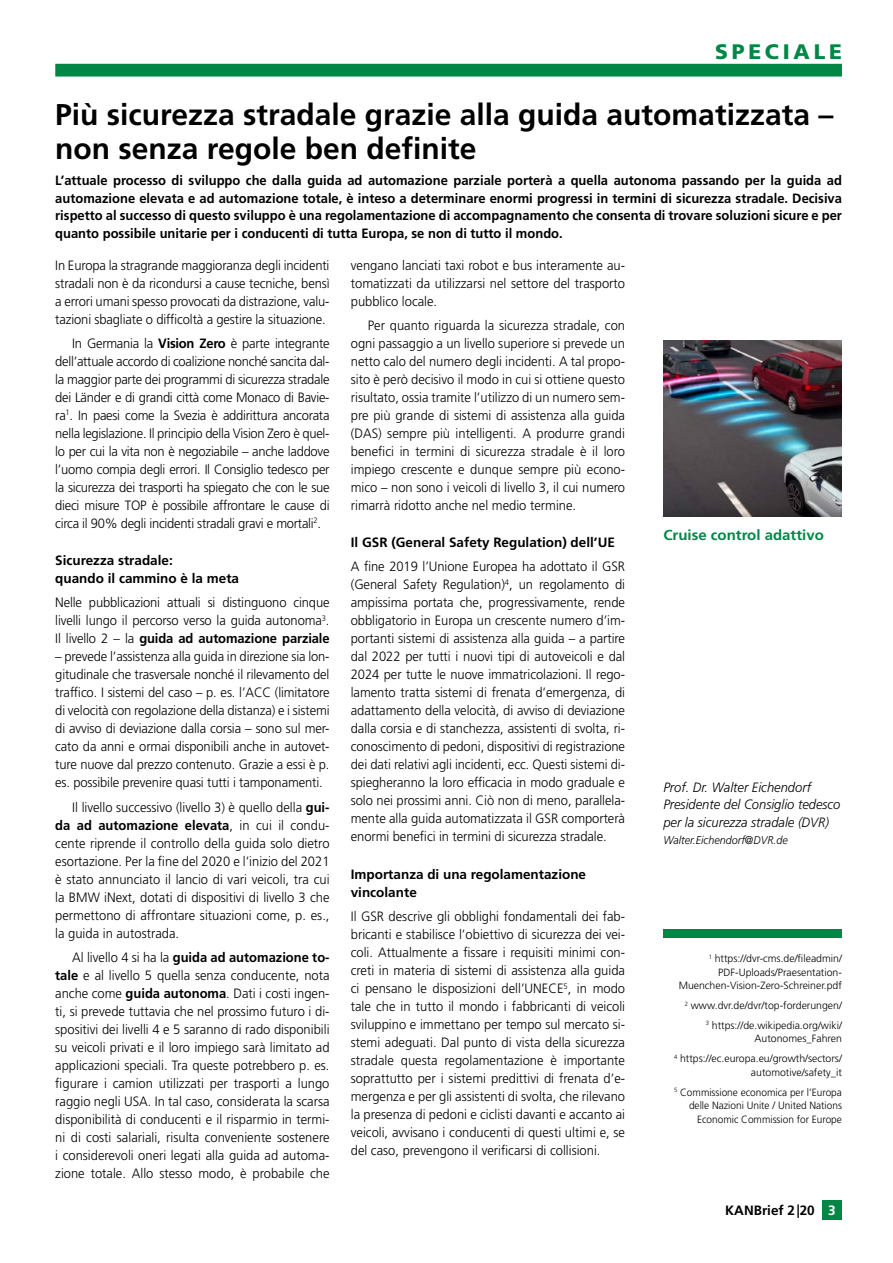
<style>
.page{position:relative;width:893px;height:1263px;background:#fff}
.page>*{position:absolute;margin:0;border:0;box-sizing:border-box;transform-origin:0 0}
.t1{font:700 30px/34.5px "Frutiger LT Std";color:#000}
.t2{font:900 21px "Frutiger";letter-spacing:.18em;color:#008745}
.t3{font:700 14.4px "Frutiger LT Std";color:#008745;scale:1.04 1}
.t4{font:300 13.5px/18px "Frutiger LT Std";letter-spacing:-.005em;color:#000;text-align:justify;scale:.96 1}
.t5{font:700 13.5px/17.7px "Frutiger";color:#000;text-align:justify;scale:.96 1}
.t6{font:700 13.5px/18px "Frutiger LT Std";color:#000}
.t7{font:italic 300 13.5px/17.5px "Frutiger LT Std";color:#000;scale:.96 1}
.t8{font:700 13.5px "Frutiger CE";color:#000}
.t9{font:700 13.5px "Frutiger";color:#fff}
.t10{font:italic 300 11.25px "Frutiger LT Std";color:#000;scale:.96 1}
.t11{font:300 10.5px/13.5px "Frutiger LT Std";color:#000;text-align:right}
.t12{font:300 10.5px/13.5px "Frutiger LT Std";color:#000;text-align:right;scale:.96 1}
.s1{font-family:"Frutiger";font-weight:700}
.s2{font-family:"Frutiger LT Std";font-weight:300}
</style>
<div class="page">
<div style="left:663px;top:930px;width:179px;height:8px;background:#008745"></div>
<img style="left:663px;top:340px;width:179px;height:177px">
<div style="left:55px;top:64px;width:787px;height:13px;background:#008745"></div>
<div style="left:822px;top:1199px;width:20px;height:20px;background:#008745"></div>
<h2 class="t2" style="left:715px;top:39px;width:128px">SPECIALE</h2>
<h1 class="t1" style="left:55px;top:97px;width:780px">Più sicurezza stradale grazie alla guida automatizzata – non senza regole ben definite</h1>
<p class="t5" style="left:55px;top:171px;width:821px">L’attuale processo di sviluppo che dalla guida ad automazione parziale porterà a quella autonoma passando per la guida ad automazione elevata e ad automazione totale, è inteso a determinare enormi progressi in termini di sicurezza stradale. Decisiva rispetto al successo di questo sviluppo è una regolamentazione di accompagnamento che consenta di trovare soluzioni sicure e per quanto possibile unitarie per i conducenti di tutta Europa, se non di tutto il mondo.</p>
<p class="t4" style="left:55px;top:256px;width:287px">In Europa la stragrande maggioranza degli incidenti stradali non è da ricondursi a cause tecniche, bensì a errori umani spesso provocati da distrazione, valu&shy;tazioni sbagliate o difficoltà a gestire la situazione.</p>
<p class="t4" style="left:55px;top:334px;width:287px;text-indent:17px">In Germania la <span class="s1">Vision Zero</span> è parte integrante dell’attuale accordo di coalizione nonché sancita dal&shy;la maggior parte dei programmi di sicurezza stradale dei Länder e di grandi città come Monaco di Bavie&shy;ra<sup>1</sup>. In paesi come la Svezia è addirittura ancorata nella legislazione. Il principio della Vision Zero è quel&shy;lo per cui la vita non è negoziabile – anche laddove l’uomo compia degli errori. Il Consiglio tedesco per la sicurezza dei trasporti ha spiegato che con le sue dieci misure TOP è possibile affrontare le cause di circa il 90% degli incidenti stradali gravi e mortali<sup>2</sup>.</p>
<p class="t6" style="left:55px;top:551px;width:185px">Sicurezza stradale:<br>quando il cammino è la meta</p>
<p class="t4" style="left:55px;top:594px;width:287px">Nelle pubblicazioni attuali si distinguono cinque livelli lungo il percorso verso la guida autonoma<sup>3</sup>.</p>
<p class="t5" style="left:55px;top:630px;width:287px"><span class="s2">Il livello 2 – la</span> guida ad automazione parziale</p>
<p class="t4" style="left:55px;top:648px;width:287px">– prevede l’assistenza alla guida in direzione sia lon&shy;gitudinale che trasversale nonché il rilevamento del traffico. I sistemi del caso – p. es. l’ACC (limitatore di velocità con regolazione della distanza) e i sistemi di avviso di deviazione dalla corsia – sono sul mer&shy;cato da anni e ormai disponibili anche in autovet&shy;ture nuove dal prezzo contenuto. Grazie a essi è p. es. possibile prevenire quasi tutti i tamponamenti.</p>
<p class="t4" style="left:72px;top:798px;width:269px">Il livello successivo (livello 3) è quello della <span class="s1">gui-</span></p>
<p class="t5" style="left:55px;top:816px;width:287px">da ad automazione elevata<span class="s2">, in cui il condu-</span></p>
<p class="t4" style="left:55px;top:834px;width:287px">cente riprende il controllo della guida solo dietro esortazione. Per la fine del 2020 e l’inizio del 2021 è stato annunciato il lancio di vari veicoli, tra cui la BMW iNext, dotati di dispositivi di livello 3 che permettono di affrontare situazioni come, p. es., la guida in autostrada.</p>
<p class="t5" style="left:72px;top:948px;width:269px"><span class="s2">Al livello 4 si ha la</span> guida ad automazione to-</p>
<p class="t4" style="left:55px;top:967px;width:287px"><span class="s1">tale</span> e al livello 5 quella senza conducente, nota anche come <span class="s1">guida autonoma</span>. Dati i costi ingen&shy;ti, si prevede tuttavia che nel prossimo futuro i di&shy;spositivi dei livelli 4 e 5 saranno di rado disponibili su veicoli privati e il loro impiego sarà limitato ad applicazioni speciali. Tra queste potrebbero p. es. figurare i camion utilizzati per trasporti a lungo raggio negli USA. In tal caso, considerata la scarsa disponibilità di conducenti e il risparmio in termi&shy;ni di costi salariali, risulta conveniente sostenere i considerevoli oneri legati alla guida ad automa&shy;zione totale. Allo stesso modo, è probabile che</p>
<p class="t4" style="left:351px;top:256px;width:287px">vengano lanciati taxi robot e bus interamente au&shy;tomatizzati da utilizzarsi nel settore del trasporto pubblico locale.</p>
<p class="t4" style="left:351px;top:316px;width:287px;text-indent:17px">Per quanto riguarda la sicurezza stradale, con ogni passaggio a un livello superiore si prevede un netto calo del numero degli incidenti. A tal propo&shy;sito è però decisivo il modo in cui si ottiene questo risultato, ossia tramite l’utilizzo di un numero sem&shy;pre più grande di sistemi di assistenza alla guida (DAS) sempre più intelligenti. A produrre grandi benefici in termini di sicurezza stradale è il loro impiego crescente e dunque sempre più econo&shy;mico – non sono i veicoli di livello 3, il cui numero rimarrà ridotto anche nel medio termine.</p>
<p class="t6" style="left:351px;top:533px;width:266px">Il GSR (General Safety Regulation) dell’UE</p>
<p class="t4" style="left:351px;top:558px;width:287px">A fine 2019 l’Unione Europea ha adottato il GSR (General Safety Regulation)<sup>4</sup>, un regolamento di ampissima portata che, progressivamente, rende obbligatorio in Europa un crescente numero d’im&shy;portanti sistemi di assistenza alla guida – a partire dal 2022 per tutti i nuovi tipi di autoveicoli e dal 2024 per tutte le nuove immatricolazioni. Il rego&shy;lamento tratta sistemi di frenata d’emergenza, di adattamento della velocità, di avviso di deviazione dalla corsia e di stanchezza, assistenti di svolta, ri&shy;conoscimento di pedoni, dispositivi di registrazione dei dati relativi agli incidenti, ecc. Questi sistemi di&shy;spiegheranno la loro efficacia in modo graduale e solo nei prossimi anni. Ciò non di meno, parallela&shy;mente alla guida automatizzata il GSR comporterà enormi benefici in termini di sicurezza stradale.</p>
<p class="t6" style="left:351px;top:865px;width:237px">Importanza di una regolamentazione vincolante</p>
<p class="t4" style="left:351px;top:907px;width:287px">Il GSR descrive gli obblighi fondamentali dei fab&shy;bricanti e stabilisce l’obiettivo di sicurezza dei vei&shy;coli. Attualmente a fissare i requisiti minimi con&shy;creti in materia di sistemi di assistenza alla guida ci pensano le disposizioni dell’UNECE<sup>5</sup>, in modo tale che in tutto il mondo i fabbricanti di veicoli sviluppino e immettano per tempo sul mercato si&shy;stemi adeguati. Dal punto di vista della sicurezza stradale questa regolamentazione è importante soprattutto per i sistemi predittivi di frenata d’e&shy;mergenza e per gli assistenti di svolta, che rilevano la presenza di pedoni e ciclisti davanti e accanto ai veicoli, avvisano i conducenti di questi ultimi e, se del caso, prevengono il verificarsi di collisioni.</p>
<p class="t3" style="left:663px;top:526px;width:156px">Cruise control adattivo</p>
<p class="t7" style="left:663px;top:778px;width:186px">Prof. Dr. Walter Eichendorf<br>Presidente del Consiglio tedesco per la sicurezza stradale (DVR)</p>
<p class="t10" style="left:663px;top:834px;width:131px">Walter.Eichendorf@DVR.de</p>
<p class="t11" style="left:679px;top:952px;width:165px"><sup>1</sup> https://dvr-cms.de/fileadmin/<br>PDF-Uploads/Praesentation-<br>Muenchen-Vision-Zero-Schreiner.pdf</p>
<p class="t11" style="left:685px;top:995px;width:159px;line-height:20px"><sup>2</sup> www.dvr.de/dvr/top-forderungen/<br><sup>3</sup> https://de.wikipedia.org/wiki/</p>
<p class="t11" style="left:674px;top:1029px;width:169px;line-height:19.8px">Autonomes_Fahren<br><sup>4</sup> https://ec.europa.eu/growth/sectors/</p>
<p class="t11" style="left:674px;top:1062px;width:169px;line-height:20px">automotive/safety_it<br><sup>5</sup> Commissione economica per l’Europa</p>
<p class="t12" style="left:689px;top:1099px;width:161px">delle Nazioni Unite / United Nations<br>Economic Commission for Europe</p>
<p class="t8" style="left:725px;top:1202px;width:91px">KANBrief 2 |20</p>
<p class="t9" style="left:828px;top:1202px;width:9px">3</p>
</div>
